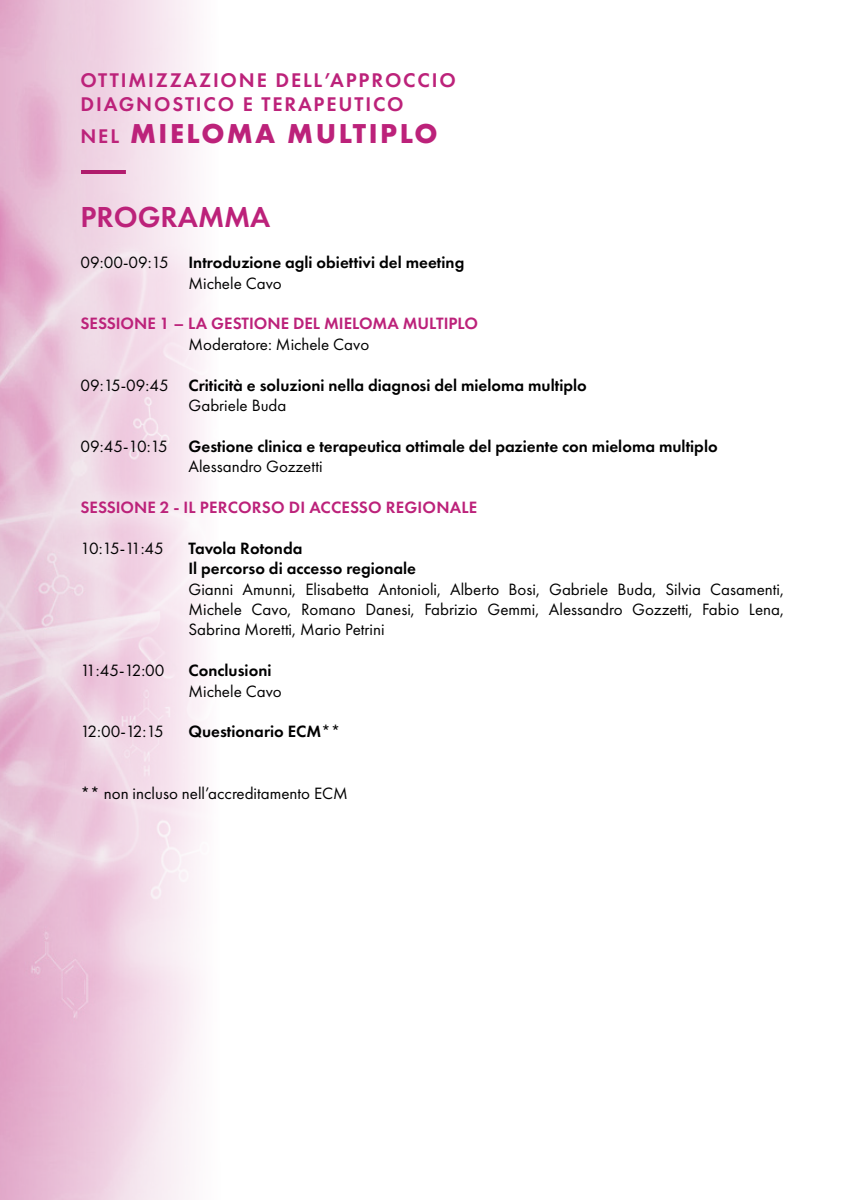
<style>
.page{position:relative;width:860px;height:1200px;background:#fff}
.page>*{position:absolute;margin:0;border:0;box-sizing:border-box;transform-origin:0 0}
.t1{font:600 30px "Futura PT";color:#bc227a}
.t2{font:700 28.4px "Futura PT";letter-spacing:.09em;color:#bc227a}
.t3{font:600 20.5px/24.6px "Futura PT";letter-spacing:.09em;color:#bc227a}
.t4{font:17px/20.4px "Futura PT";color:#000;text-align:justify}
.t5{font:600 17px "Futura PT";color:#000}
.t6{font:600 17px "Futura PT";color:#bc227a}
.s1{font-weight:600;font-size:20.5px}
.s2{font-weight:400}
</style>
<div class="page">
<svg style="left:35px;top:170px;width:91px;height:4px"></svg>
<p class="t3" style="left:80px;top:67px;width:377px">OTTIMIZZAZIONE DELL’APPROCCIO<br>DIAGNOSTICO E TERAPEUTICO</p>
<p class="t2" style="left:80px;top:115px;width:359px"><span class="s1">NEL</span> MIELOMA MULTIPLO</p>
<p class="t1" style="left:80px;top:199px;width:191px">PROGRAMMA</p>
<p class="t5" style="left:80px;top:252px;width:385px"><span class="s2">09:00-09:15</span> Introduzione agli obiettivi del meeting</p>
<p class="t4" style="left:189px;top:273px;width:95px">Michele Cavo</p>
<p class="t6" style="left:80px;top:313px;width:399px">SESSIONE 1 – LA GESTIONE DEL MIELOMA MULTIPLO</p>
<p class="t4" style="left:189px;top:334px;width:182px">Moderatore: Michele Cavo</p>
<p class="t5" style="left:80px;top:374px;width:508px"><span class="s2">09:15-09:45</span> Criticità e soluzioni nella diagnosi del mieloma multiplo</p>
<p class="t4" style="left:189px;top:395px;width:100px">Gabriele Buda</p>
<p class="t5" style="left:80px;top:435px;width:639px"><span class="s2">09:45-10:15</span> Gestione clinica e terapeutica ottimale del paziente con mieloma multiplo</p>
<p class="t4" style="left:189px;top:456px;width:136px">Alessandro Gozzetti</p>
<p class="t6" style="left:80px;top:497px;width:398px">SESSIONE 2 - IL PERCORSO DI ACCESSO REGIONALE</p>
<p class="t4" style="left:80px;top:538px;width:85px">10:15-11:45</p>
<p class="t5" style="left:188px;top:537px;width:115px">Tavola Rotonda</p>
<p class="t5" style="left:188px;top:558px;width:229px">Il percorso di accesso regionale</p>
<p class="t4" style="left:189px;top:579px;width:597px">Gianni Amunni, Elisabetta Antonioli, Alberto Bosi, Gabriele Buda, Silvia Casamenti, Michele Cavo, Romano Danesi, Fabrizio Gemmi, Alessandro Gozzetti, Fabio Lena, Sabrina Moretti, Mario Petrini</p>
<p class="t4" style="left:80px;top:660px;width:86px">11:45-12:00</p>
<p class="t5" style="left:188px;top:660px;width:84px">Conclusioni</p>
<p class="t4" style="left:189px;top:681px;width:95px">Michele Cavo</p>
<p class="t4" style="left:80px;top:721px;width:85px">12:00-12:15</p>
<p class="t5" style="left:188px;top:721px;width:154px">Questionario ECM<span class="s2">**</span></p>
<p class="t4" style="left:80px;top:783px;width:269px">** non incluso nell’accreditamento ECM</p>
</div>
